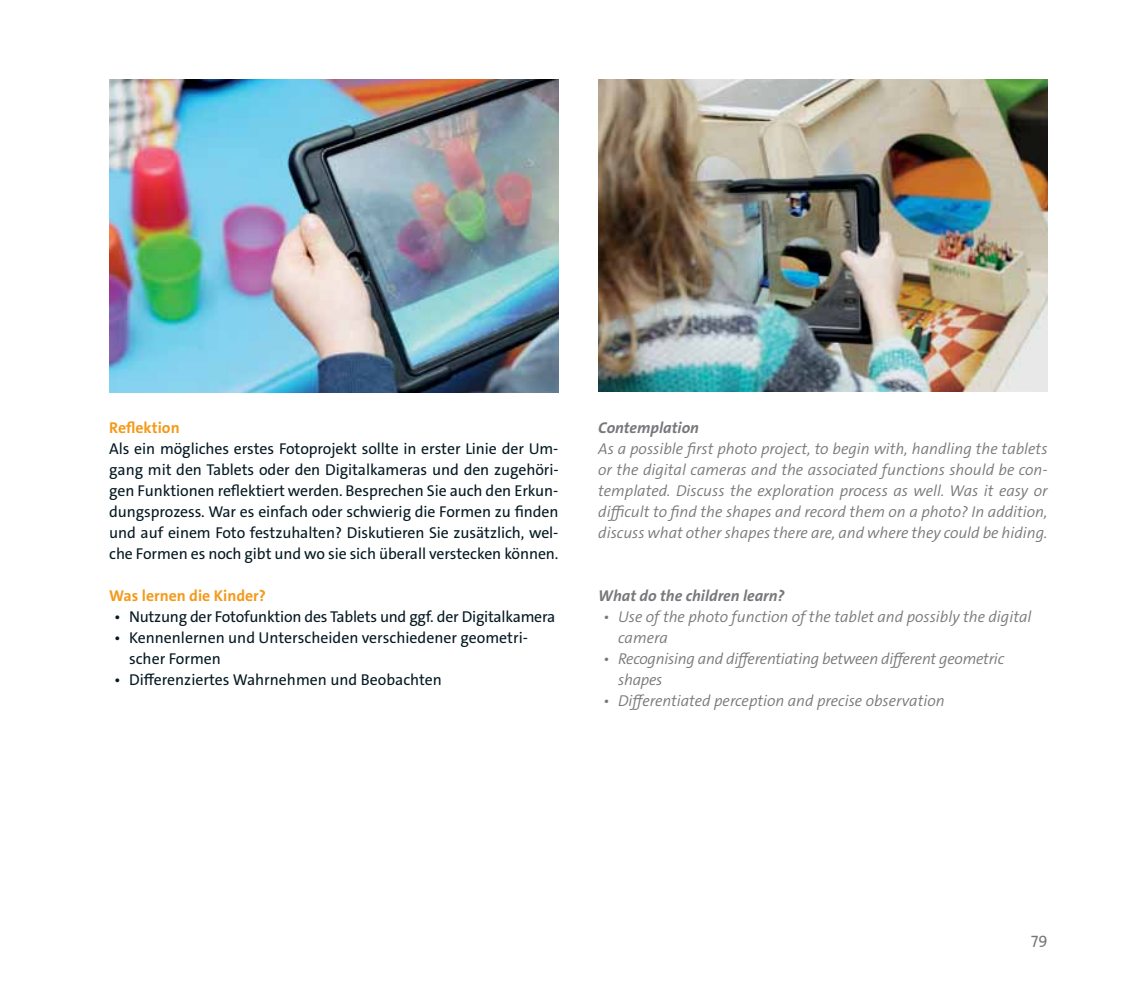
<style>
.page{position:relative;width:1127px;height:993px;background:#fff}
.page>*{position:absolute;margin:0;border:0;box-sizing:border-box;transform-origin:0 0}
.t1{font:15.75px/21px "The Sans C4 s";letter-spacing:-.005em;color:#051922;text-align:justify}
.t2{font:italic 300 15.75px/21px "The Sans C4 s";color:#77787b}
.t3{font:italic 700 15.75px "The Sans C4 s";color:#77787b}
.t4{font:700 15.75px "The Sans C4 s";color:#f49a1b}
.t5{font:15.75px "The Sans C4 s";color:#77787b}
</style>
<div class="page">
<img style="left:109px;top:79px;width:449px;height:313px">
<img style="left:598px;top:79px;width:449px;height:313px">
<p class="t4" style="left:109px;top:421px;width:72px">Reflektion</p>
<p class="t1" style="left:109px;top:439px;width:451px">Als ein mögliches erstes Fotoprojekt sollte in erster Linie der Um&shy;gang mit den Tablets oder den Digitalkameras und den zugehöri&shy;gen Funktionen reflektiert werden. Besprechen Sie auch den Erkun&shy;dungsprozess. War es einfach oder schwierig die Formen zu finden und auf einem Foto festzuhalten? Diskutieren Sie zusätzlich, wel&shy;che Formen es noch gibt und wo sie sich überall verstecken können.</p>
<p class="t4" style="left:109px;top:589px;width:158px">Was lernen die Kinder?</p>
<p class="t1" style="left:114px;top:607px;width:442px">• Nutzung der Fotofunktion des Tablets und ggf. der Digitalkamera</p>
<p class="t1" style="left:129px;top:628px;width:400px;text-indent:-15px">• Kennenlernen und Unterscheiden verschiedener geometri&shy;scher Formen</p>
<p class="t1" style="left:114px;top:670px;width:329px">• Differenziertes Wahrnehmen und Beobachten</p>
<p class="t3" style="left:598px;top:421px;width:102px">Contemplation</p>
<p class="t2" style="left:598px;top:439px;width:450px;text-align:justify">As a possible first photo project, to begin with, handling the tablets or the digital cameras and the associated functions should be con&shy;templated. Discuss the exploration process as well. Was it easy or difficult to find the shapes and record them on a photo? In addition, discuss what other shapes there are, and where they could be hiding.</p>
<p class="t3" style="left:598px;top:589px;width:188px">What do the children learn?</p>
<p class="t2" style="left:618px;top:607px;width:415px;text-indent:-15px">• Use of the photo function of the tablet and possibly the digital camera</p>
<p class="t2" style="left:618px;top:649px;width:387px;text-indent:-15px">• Recognising and differentiating between different geometric shapes</p>
<p class="t2" style="left:603px;top:691px;width:343px">• Differentiated perception and precise observation</p>
<p class="t5" style="left:1030px;top:932px;width:18px">79</p>
</div>
